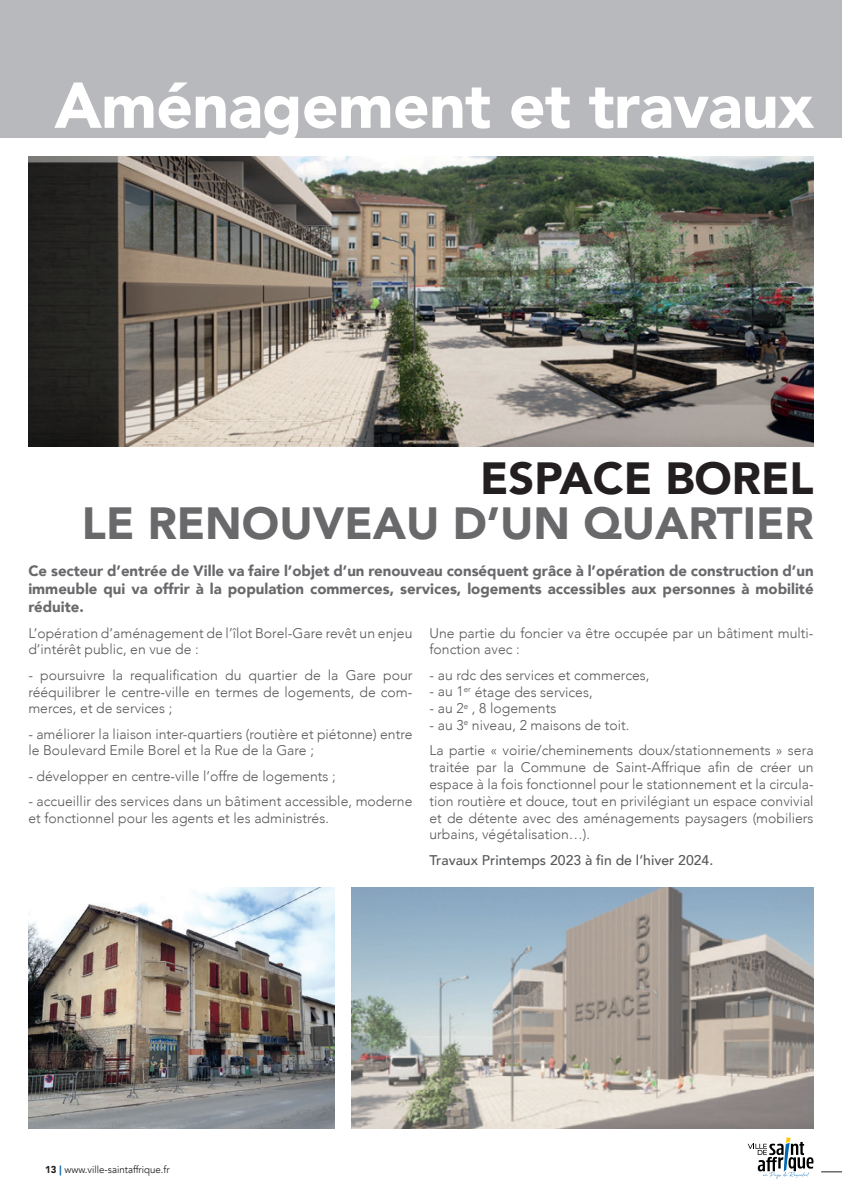
<style>
.page{position:relative;width:842px;height:1191px;background:#fff}
.page>*{position:absolute;margin:0;border:0;box-sizing:border-box;transform-origin:0 0}
.t1{font:900 64px "Avenir";letter-spacing:-.01em;color:#fff}
.t2{font:900 45px "Avenir";color:#69696c}
.t3{font:900 45px "Avenir";color:#231f20}
.t4{font:900 15px/18px "Avenir";color:#69696c;text-align:justify}
.t5{font:300 14px/16.8px "Avenir";color:#57585a}
.t6{font:500 14px "Avenir";color:#57585a}
.t7{font:10px "Avenir";color:#231f20}
.s1{font-weight:900}
.s2{font-weight:900;color:#0166b3}
</style>
<div class="page">
<svg style="left:821px;top:1171px;width:21px;height:1px"></svg>
<svg style="left:748px;top:1137px;width:65px;height:41px"></svg>
<div style="left:0;top:0;width:842px;height:137px;background:#b8b9bc"></div>
<img style="left:28px;top:156px;width:786px;height:290px">
<img style="left:351px;top:887px;width:463px;height:241px">
<img style="left:28px;top:887px;width:306px;height:241px">
<h1 class="t1" style="left:54px;top:51px;width:761px">Aménagement et travaux</h1>
<h2 class="t3" style="left:480px;top:440px;width:335px">ESPACE BOREL</h2>
<h2 class="t2" style="left:82px;top:484px;width:733px">LE RENOUVEAU D’UN QUARTIER</h2>
<p class="t4" style="left:28px;top:561px;width:787px">Ce secteur d’entrée de Ville va faire l’objet d’un renouveau conséquent grâce à l’opération de construction d’un immeuble qui va offrir à la population commerces, services, logements accessibles aux personnes à mobilité réduite.</p>
<p class="t5" style="left:28px;top:624px;width:386px">L’opération d’aménagement de l’îlot Borel-Gare revêt un enjeu d’intérêt public, en vue de :</p>
<p class="t5" style="left:28px;top:666px;width:386px;text-align:justify">- poursuivre la requalification du quartier de la Gare pour rééquilibrer le centre-ville en termes de logements, de com&shy;merces, et de services ;</p>
<p class="t5" style="left:28px;top:725px;width:386px">- améliorer la liaison inter-quartiers (routière et piétonne) entre le Boulevard Emile Borel et la Rue de la Gare ;</p>
<p class="t5" style="left:28px;top:767px;width:309px">- développer en centre-ville l’offre de logements ;</p>
<p class="t5" style="left:28px;top:793px;width:386px">- accueillir des services dans un bâtiment accessible, moderne et fonctionnel pour les agents et les administrés.</p>
<p class="t5" style="left:429px;top:624px;width:386px">Une partie du foncier va être occupée par un bâtiment multi&shy;fonction avec :</p>
<p class="t5" style="left:429px;top:666px;width:221px">- au rdc des services et commerces,</p>
<p class="t5" style="left:429px;top:683px;width:165px">- au 1<sup>er</sup> étage des services,</p>
<p class="t5" style="left:429px;top:700px;width:128px">- au 2<sup>e</sup> , 8 logements</p>
<p class="t5" style="left:429px;top:712px;width:386px;line-height:25.3px">- au 3<sup>e</sup> niveau, 2 maisons de toit.<br>La partie « voirie/cheminements doux/stationnements » sera</p>
<p class="t5" style="left:429px;top:759px;width:386px;text-align:justify">traitée par la Commune de Saint-Affrique afin de créer un espace à la fois fonctionnel pour le stationnement et la circula&shy;tion routière et douce, tout en privilégiant un espace convivial et de détente avec des aménagements paysagers (mobiliers urbains, végétalisation…).</p>
<p class="t6" style="left:429px;top:847px;width:285px">Travaux Printemps 2023 à fin de l’hiver 2024.</p>
<p class="t7" style="left:45px;top:1163px;width:126px"><span class="s1">13</span> <span class="s2">|</span> www.ville-saintaffrique.fr</p>
</div>
